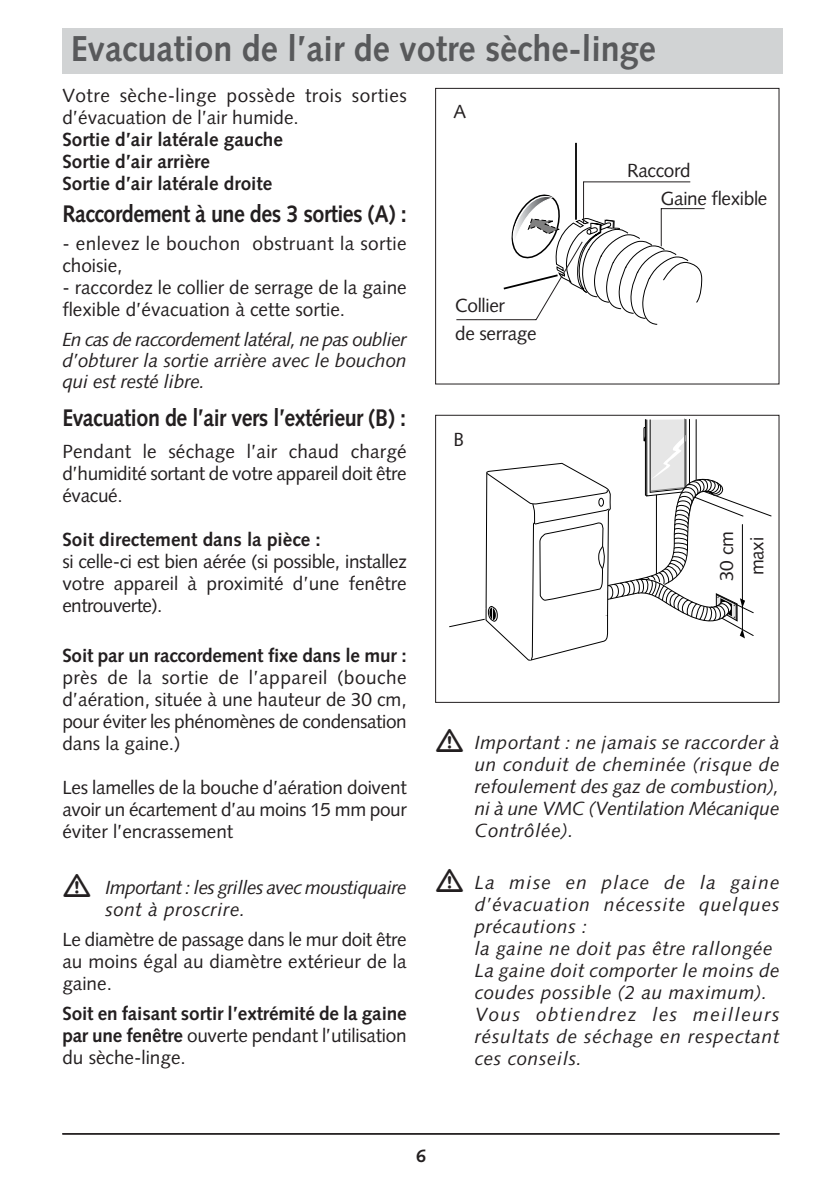
<style>
.page{position:relative;width:840px;height:1190px;background:#fff}
.page>*{position:absolute;margin:0;border:0;box-sizing:border-box;transform-origin:0 0}
.t1{font:700 36px "Syntax";color:#58595b;scale:.95 1}
.t2{font:700 24px "Syntax";letter-spacing:-.02em;color:#231f20;scale:.9 1}
.t3{font:19px/22px "Syntax";color:#231f20;text-align:justify}
.t4{font:italic 19px/22px "Syntax";letter-spacing:.03em;color:#231f20;text-align:justify}
.t5{font:700 19px/22px "Syntax";color:#231f20}
.t6{font:19px/22px "Syntax";letter-spacing:.03em;color:#231f20}
.t7{font:italic 19px/22px "Syntax";letter-spacing:-.03em;color:#231f20}
.t8{font:19px/22px "Syntax";letter-spacing:.02em;color:#231f20}
.t9{font:700 18px "Syntax";color:#231f20}
.s1{font-weight:400}
</style>
<div class="page">
<div style="left:435px;top:88px;width:345px;height:297px;border:1px solid #231f20"></div>
<hr style="left:62px;top:1133px;width:718px;height:2px;background:#231f20">
<div style="left:62px;top:28px;width:718px;height:46px;background:#d1d3d4"></div>
<svg style="left:456px;top:142px;width:249px;height:183px"></svg>
<svg style="left:449px;top:419px;width:323px;height:242px"></svg>
<div style="left:435px;top:415px;width:345px;height:288px;border:1px solid #231f20"></div>
<h1 class="t1" style="left:71px;top:34px;width:617px">Evacuation de l’air de votre sèche-linge</h1>
<p class="t6" style="left:62px;top:86px;width:346px">Votre sèche-linge possède trois sorties d’évacuation de l’air humide.</p>
<p class="t5" style="left:62px;top:130px;width:222px">Sortie d’air latérale gauche<br>Sortie d’air arrière<br>Sortie d’air latérale droite</p>
<p class="t2" style="left:62px;top:204px;width:384px">Raccordement à une des 3 sorties (A) :</p>
<p class="t8" style="left:62px;top:234px;width:346px">- enlevez le bouchon obstruant la sortie choisie,</p>
<p class="t3" style="left:62px;top:278px;width:346px">- raccordez le collier de serrage de la gaine flexible d’évacuation à cette sortie.</p>
<p class="t4" style="left:62px;top:331px;width:346px;line-height:21px">En cas de raccordement latéral, ne pas oublier d’obturer la sortie arrière avec le bouchon qui est resté libre.</p>
<p class="t2" style="left:62px;top:408px;width:383px">Evacuation de l’air vers l’extérieur (B) :</p>
<p class="t3" style="left:62px;top:442px;width:346px">Pendant le séchage l’air chaud chargé d’humidité sortant de votre appareil doit être évacué.</p>
<p class="t5" style="left:62px;top:530px;width:260px">Soit directement dans la pièce :</p>
<p class="t3" style="left:62px;top:552px;width:346px">si celle-ci est bien aérée (si possible, installez votre appareil à proximité d’une fenêtre entrouverte).</p>
<p class="t5" style="left:62px;top:646px;width:346px">Soit par un raccordement fixe dans le mur :</p>
<p class="t3" style="left:62px;top:668px;width:346px">près de la sortie de l’appareil (bouche d’aération, située à une hauteur de 30 cm, pour éviter les phénomènes de condensation dans la gaine.)</p>
<p class="t3" style="left:62px;top:778px;width:346px">Les lamelles de la bouche d’aération doivent avoir un écartement d’au moins 15 mm pour éviter l’encrassement</p>
<p class="t7" style="left:105px;top:878px;width:303px">Important : les grilles avec moustiquaire sont à proscrire.</p>
<p class="t3" style="left:62px;top:930px;width:346px">Le diamètre de passage dans le mur doit être au moins égal au diamètre extérieur de la gaine.</p>
<p class="t5" style="left:62px;top:1004px;width:346px;text-align:justify">Soit en faisant sortir l’extrémité de la gaine par une fenêtre <span class="s1">ouverte pendant l’utilisation du sèche-linge.</span></p>
<p class="t3" style="left:454px;top:102px;width:14px">A</p>
<p class="t3" style="left:455px;top:294px;width:83px;line-height:27.4px">Collier<br>de serrage</p>
<p class="t3" style="left:454px;top:430px;width:12px">B</p>
<p class="t3" style="left:661px;top:158px;width:108px;line-height:28px;text-indent:-34px">Raccord<br>Gaine flexible</p>
<p class="t3" style="left:713px;top:581px;width:51px;line-height:30.4px;rotate:-90deg">30 cm maxi</p>
<p class="t4" style="left:475px;top:733px;width:306px">Important : ne jamais se raccorder à un conduit de cheminée (risque de refoulement des gaz de combustion), ni à une VMC (Ventilation Mécanique Contrôlée).</p>
<p class="t4" style="left:475px;top:873px;width:306px;text-align:left">La mise en place de la gaine d’évacuation nécessite quelques précautions :<br>la gaine ne doit pas être rallongée<br>La gaine doit comporter le moins de coudes possible (2 au maximum).<br>Vous obtiendrez les meilleurs résultats de séchage en respectant ces conseils.</p>
<p class="t9" style="left:416px;top:1149px;width:12px">6</p>
</div>
